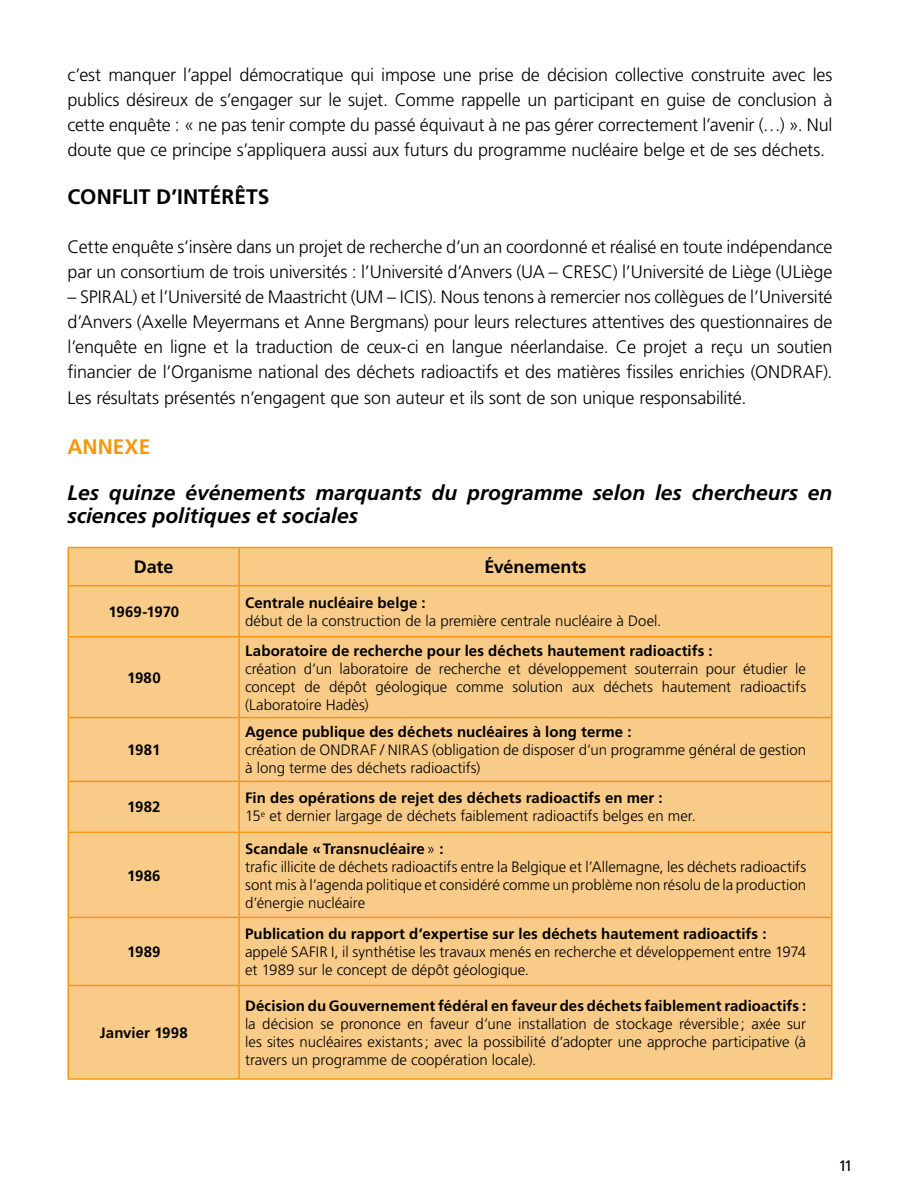
<style>
.page{position:relative;width:900px;height:1200px;background:#fff}
.page>*{position:absolute;margin:0;border:0;box-sizing:border-box;transform-origin:0 0}
.RD_-_Sous-titres{font:italic 700 21px/22.5px "Frutiger LT Std";color:#000}
.RD_-_Titres_noir{font:700 21px "Frutiger LT Std";color:#000}
.RD_-_Titres_orange{font:700 21px "Frutiger LT Std";color:#f39810}
.RD_-_Texte_courant{font:300 18px/25px "Frutiger LT Std";letter-spacing:-.01em;color:#000;text-align:justify}
.RD_-_Texte_courant-2{font:700 18px "Frutiger LT Std";letter-spacing:-.005em;color:#000}
.t1{font:15.15px "Frutiger LT Std";color:#000}
.RD_-_Texte_courant-3{font:300 15px/18px "Frutiger LT Std";color:#000;text-align:justify}
.RD_-_Texte_courant-4{font:700 15px "Frutiger LT Std";letter-spacing:.005em;color:#000}
.s1{font-weight:300}
</style>
<div class="page">
<div style="left:69px;top:548px;width:762px;height:530px;background:#f9cb88"></div>
<hr style="left:68px;top:547px;width:171px;height:1px;background:#f39810">
<hr style="left:68px;top:548px;width:1px;height:37px;background:#f39810">
<hr style="left:239px;top:547px;width:593px;height:1px;background:#f39810">
<hr style="left:238px;top:548px;width:2px;height:37px;background:#f39810">
<hr style="left:831px;top:548px;width:1px;height:37px;background:#f39810">
<hr style="left:68px;top:585px;width:171px;height:2px;background:#f39810">
<hr style="left:68px;top:587px;width:1px;height:49px;background:#f39810">
<hr style="left:239px;top:585px;width:593px;height:2px;background:#f39810">
<hr style="left:238px;top:587px;width:2px;height:49px;background:#f39810">
<hr style="left:831px;top:587px;width:1px;height:49px;background:#f39810">
<hr style="left:68px;top:636px;width:171px;height:2px;background:#f39810">
<hr style="left:68px;top:638px;width:1px;height:79px;background:#f39810">
<hr style="left:239px;top:636px;width:593px;height:2px;background:#f39810">
<hr style="left:238px;top:638px;width:2px;height:79px;background:#f39810">
<hr style="left:831px;top:638px;width:1px;height:79px;background:#f39810">
<hr style="left:68px;top:717px;width:171px;height:1px;background:#f39810">
<hr style="left:68px;top:718px;width:1px;height:63px;background:#f39810">
<hr style="left:239px;top:717px;width:593px;height:1px;background:#f39810">
<hr style="left:238px;top:718px;width:2px;height:63px;background:#f39810">
<hr style="left:831px;top:718px;width:1px;height:63px;background:#f39810">
<hr style="left:68px;top:781px;width:171px;height:1px;background:#f39810">
<hr style="left:68px;top:782px;width:1px;height:50px;background:#f39810">
<hr style="left:239px;top:781px;width:593px;height:1px;background:#f39810">
<hr style="left:238px;top:782px;width:2px;height:50px;background:#f39810">
<hr style="left:831px;top:782px;width:1px;height:50px;background:#f39810">
<hr style="left:68px;top:832px;width:171px;height:1px;background:#f39810">
<hr style="left:68px;top:833px;width:1px;height:84px;background:#f39810">
<hr style="left:239px;top:832px;width:593px;height:1px;background:#f39810">
<hr style="left:238px;top:833px;width:2px;height:84px;background:#f39810">
<hr style="left:831px;top:833px;width:1px;height:84px;background:#f39810">
<hr style="left:68px;top:917px;width:171px;height:1px;background:#f39810">
<hr style="left:68px;top:918px;width:1px;height:67px;background:#f39810">
<hr style="left:239px;top:917px;width:593px;height:1px;background:#f39810">
<hr style="left:238px;top:918px;width:2px;height:67px;background:#f39810">
<hr style="left:831px;top:918px;width:1px;height:67px;background:#f39810">
<hr style="left:68px;top:985px;width:171px;height:1px;background:#f39810">
<hr style="left:68px;top:986px;width:1px;height:92px;background:#f39810">
<hr style="left:239px;top:985px;width:593px;height:1px;background:#f39810">
<hr style="left:238px;top:986px;width:2px;height:92px;background:#f39810">
<hr style="left:831px;top:986px;width:1px;height:92px;background:#f39810">
<hr style="left:68px;top:1078px;width:171px;height:2px;background:#f39810">
<hr style="left:239px;top:1078px;width:593px;height:2px;background:#f39810">
<p class="RD_-_Texte_courant" style="left:68px;top:63px;width:767px">c’est manquer l’appel démocratique qui impose une prise de décision collective construite avec les publics désireux de s’engager sur le sujet. Comme rappelle un participant en guise de conclusion à cette enquête : « ne pas tenir compte du passé équivaut à ne pas gérer correctement l’avenir (…) ». Nul doute que ce principe s’appliquera aussi aux futurs du programme nucléaire belge et de ses déchets.</p>
<p class="RD_-_Titres_noir" style="left:68px;top:185px;width:203px">CONFLIT D’INTÉRÊTS</p>
<p class="RD_-_Texte_courant" style="left:68px;top:235px;width:767px">Cette enquête s’insère dans un projet de recherche d’un an coordonné et réalisé en toute indépendance par un consortium de trois universités : l’Université d’Anvers (UA – CRESC) l’Université de Liège (ULiège</p>
<p class="RD_-_Texte_courant" style="left:68px;top:285px;width:767px">– SPIRAL) et l’Université de Maastricht (UM – ICIS). Nous tenons à remercier nos collègues de l’Université d’Anvers (Axelle Meyermans et Anne Bergmans) pour leurs relectures attentives des questionnaires de l’enquête en ligne et la traduction de ceux-ci en langue néerlandaise. Ce projet a reçu un soutien financier de l’Organisme national des déchets radioactifs et des matières fissiles enrichies (ONDRAF).<br>Les résultats présentés n’engagent que son auteur et ils sont de son unique responsabilité.</p>
<p class="RD_-_Titres_orange" style="left:68px;top:434px;width:84px">ANNEXE</p>
<p class="RD_-_Sous-titres" style="left:68px;top:482px;width:766px">Les quinze événements marquants du programme selon les chercheurs en sciences politiques et sociales</p>
<p class="RD_-_Texte_courant-2" style="left:134px;top:557px;width:41px">Date</p>
<p class="RD_-_Texte_courant-2" style="left:484px;top:557px;width:104px">Événements</p>
<p class="RD_-_Texte_courant-4" style="left:108px;top:603px;width:72px">1969-1970</p>
<p class="RD_-_Texte_courant-4" style="left:245px;top:594px;width:182px">Centrale nucléaire belge :</p>
<p class="RD_-_Texte_courant-3" style="left:245px;top:612px;width:418px">début de la construction de la première centrale nucléaire à Doel.</p>
<p class="RD_-_Texte_courant-4" style="left:127px;top:669px;width:35px">1980</p>
<p class="RD_-_Texte_courant-4" style="left:127px;top:741px;width:35px">1981</p>
<p class="RD_-_Texte_courant-4" style="left:127px;top:798px;width:35px">1982</p>
<p class="RD_-_Texte_courant-4" style="left:127px;top:867px;width:35px">1986</p>
<p class="RD_-_Texte_courant-4" style="left:127px;top:943px;width:35px">1989</p>
<p class="RD_-_Texte_courant-4" style="left:100px;top:1024px;width:89px">Janvier 1998</p>
<p class="RD_-_Texte_courant-4" style="left:245px;top:642px;width:469px">Laboratoire de recherche pour les déchets hautement radioactifs :</p>
<p class="RD_-_Texte_courant-3" style="left:245px;top:660px;width:563px">création d’un laboratoire de recherche et développement souterrain pour étudier le concept de dépôt géologique comme solution aux déchets hautement radioactifs (Laboratoire Hadès)</p>
<p class="RD_-_Texte_courant-4" style="left:245px;top:723px;width:388px">Agence publique des déchets nucléaires à long terme :</p>
<p class="RD_-_Texte_courant-3" style="left:245px;top:741px;width:563px">création de ONDRAF / NIRAS (obligation de disposer d’un programme général de gestion à long terme des déchets radioactifs)</p>
<p class="RD_-_Texte_courant-4" style="left:245px;top:789px;width:419px">Fin des opérations de rejet des déchets radioactifs en mer :</p>
<p class="RD_-_Texte_courant-3" style="left:245px;top:808px;width:452px">15<sup>e</sup> et dernier largage de déchets faiblement radioactifs belges en mer.</p>
<p class="RD_-_Texte_courant-4" style="left:245px;top:840px;width:200px">Scandale «Transnucléaire<span class="s1">»</span> :</p>
<p class="RD_-_Texte_courant-3" style="left:245px;top:858px;width:563px">trafic illicite de déchets radioactifs entre la Belgique et l’Allemagne, les déchets radioactifs sont mis à l’agenda politique et considéré comme un problème non résolu de la production d’énergie nucléaire</p>
<p class="RD_-_Texte_courant-4" style="left:245px;top:925px;width:523px">Publication du rapport d’expertise sur les déchets hautement radioactifs :</p>
<p class="RD_-_Texte_courant-3" style="left:245px;top:943px;width:563px">appelé SAFIR I, il synthétise les travaux menés en recherche et développement entre 1974 et 1989 sur le concept de dépôt géologique.</p>
<p class="RD_-_Texte_courant-4" style="left:245px;top:997px;width:563px">Décision du Gouvernement fédéral en faveur des déchets faiblement radioactifs :</p>
<p class="RD_-_Texte_courant-3" style="left:245px;top:1015px;width:563px">la décision se prononce en faveur d’une installation de stockage réversible ; axée sur les sites nucléaires existants; avec la possibilité d’adopter une approche participative (à travers un programme de coopération locale).</p>
<p class="t1" style="left:838px;top:1157px;width:16px">11</p>
</div>
